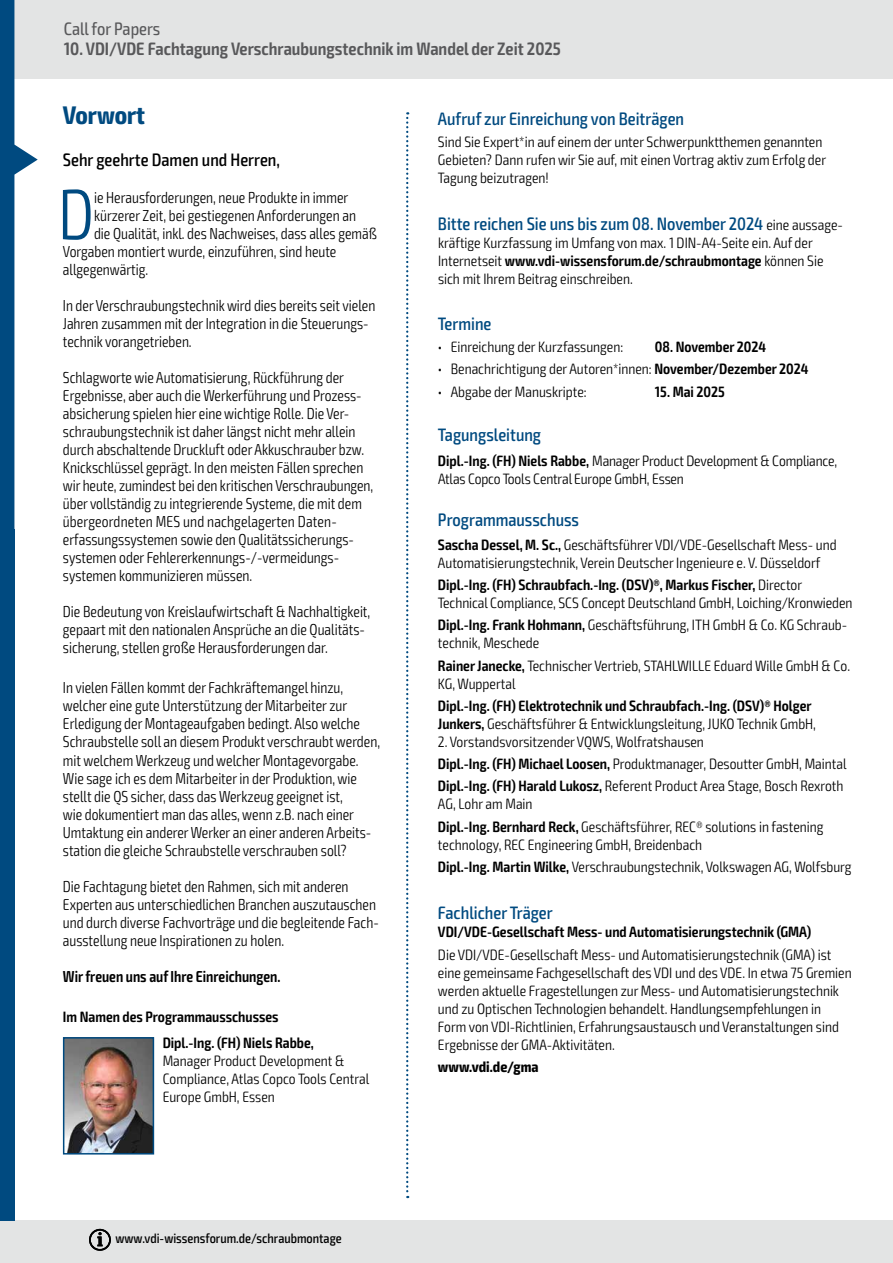
<style>
.page{position:relative;width:893px;height:1263px;background:#fff}
.page>*{position:absolute;margin:0;border:0;box-sizing:border-box;transform-origin:0 0}
.t1{font:300 condensed 71.25px "Exo 2";color:#004a80;scale:.94 1}
.t2{font:700 condensed 25.5px "Exo 2";color:#004a80}
.t3{font:500 condensed 18px "Exo 2";color:#004a80}
.t4{font:600 condensed 18px "Exo 2";color:#58585a}
.t5{font:500 condensed 18px "Exo 2";color:#000}
.t6{font:condensed 18px "Exo 2";color:#58585a}
.t7{font:300 condensed 15.9px/18px "Exo 2";color:#000;scale:.94 1}
.t8{font:600 condensed 15.9px "Exo 2";color:#000;scale:.94 1}
.t9{font:300 condensed 15px/18px "Exo 2";color:#000}
.t10{font:600 condensed 15px/18px "Exo 2";color:#000}
.t11{font:700 condensed 15px "Exo 2";color:#000}
.t12{font:500 condensed 13.5px "Exo 2";color:#000}
.s1{font-weight:300;font-size:15px;color:#000}
.s2{font-weight:600}
.s3{font-weight:300}
</style>
<div class="page">
<div style="left:0;top:0;width:893px;height:79px;background:#e3e4e4"></div>
<div style="left:0;top:1220px;width:893px;height:43px;background:#e3e4e4"></div>
<svg style="left:406px;top:112px;width:2px;height:1086px"></svg>
<svg style="left:89px;top:1229px;width:22px;height:22px"></svg>
<img style="left:66px;top:1040px;width:85px;height:111px">
<div style="left:63px;top:1037px;width:91px;height:117px;border:2px solid #004a80"></div>
<svg style="left:0;top:0;width:38px;height:553px"></svg>
<div style="left:0;top:529px;width:14px;height:691px;background:#004a80"></div>
<p class="t6" style="left:64px;top:18px;width:98px">Call for Papers</p>
<p class="t4" style="left:64px;top:38px;width:499px">10. VDI/VDE Fachtagung Verschraubungstechnik im Wandel der Zeit 2025</p>
<h2 class="t2" style="left:63px;top:100px;width:84px">Vorwort</h2>
<p class="t5" style="left:63px;top:149px;width:219px">Sehr geehrte Damen und Herren,</p>
<h1 class="t1" style="left:58px;top:173px;width:40px">D</h1>
<p class="t7" style="left:94px;top:189px;width:272px">ie Herausforderungen, neue Produkte in immer</p>
<p class="t7" style="left:94px;top:207px;width:280px">kürzerer Zeit, bei gestiegenen Anforderungen an</p>
<p class="t7" style="left:94px;top:225px;width:302px">die Qualität, inkl. des Nachweises, dass alles gemäß</p>
<p class="t7" style="left:63px;top:243px;width:292px">Vorgaben montiert wurde, einzuführen, sind heute</p>
<p class="t7" style="left:63px;top:261px;width:92px">allgegenwärtig.</p>
<p class="t7" style="left:63px;top:297px;width:334px">In der Verschraubungstechnik wird dies bereits seit vielen<br>Jahren zusammen mit der Integration in die Steuerungs&shy;technik vorangetrieben.</p>
<p class="t7" style="left:63px;top:369px;width:332px">Schlagworte wie Automatisierung, Rückführung der Ergebnisse, aber auch die Werkerführung und Prozess&shy;absicherung spielen hier eine wichtige Rolle. Die Ver&shy;schraubungstechnik ist daher längst nicht mehr allein durch abschaltende Druckluft oder Akkuschrauber bzw.<br>Knickschlüssel geprägt. In den meisten Fällen sprechen wir heute, zumindest bei den kritischen Verschraubungen, über vollständig zu integrierende Systeme, die mit dem übergeordneten MES und nachgelagerten Daten&shy;erfassungssystemen sowie den Qualitätssicherungs&shy;systemen oder Fehlererkennungs-/-vermeidungs&shy;systemen kommunizieren müssen.</p>
<p class="t7" style="left:63px;top:603px;width:328px">Die Bedeutung von Kreislaufwirtschaft &amp; Nachhaltigkeit, gepaart mit den nationalen Ansprüche an die Qualitäts&shy;sicherung, stellen große Herausforderungen dar.</p>
<p class="t7" style="left:63px;top:679px;width:339px">In vielen Fällen kommt der Fachkräftemangel hinzu, welcher eine gute Unterstützung der Mitarbeiter zur Erledigung der Montageaufgaben bedingt. Also welche Schraubstelle soll an diesem Produkt verschraubt werden, mit welchem Werkzeug und welcher Montagevorgabe.<br>Wie sage ich es dem Mitarbeiter in der Produktion, wie stellt die QS sicher, dass das Werkzeug geeignet ist,<br>wie dokumentiert man das alles, wenn z.B. nach einer Umtaktung ein anderer Werker an einer anderen Arbeits&shy;station die gleiche Schraubstelle verschrauben soll?</p>
<p class="t7" style="left:63px;top:877px;width:338px">Die Fachtagung bietet den Rahmen, sich mit anderen Experten aus unterschiedlichen Branchen auszutauschen und durch diverse Fachvorträge und die begleitende Fach&shy;ausstellung neue Inspirationen zu holen.</p>
<p class="t8" style="left:63px;top:966px;width:233px">Wir freuen uns auf Ihre Einreichungen.</p>
<p class="t10" style="left:163px;top:1003px;width:153px;line-height:26.5px;text-indent:-100px">Im Namen des Programmausschusses<br>Dipl.-Ing. (FH) Niels Rabbe,</p>
<p class="t9" style="left:163px;top:1052px;width:208px">Manager Product Development &amp;<br>Compliance, Atlas Copco Tools Central<br>Europe GmbH, Essen</p>
<p class="t12" style="left:115px;top:1230px;width:228px">www.vdi-wissensforum.de/schraubmontage</p>
<p class="t3" style="left:438px;top:108px;width:248px">Aufruf zur Einreichung von Beiträgen</p>
<p class="t9" style="left:438px;top:133px;width:390px">Sind Sie Expert*in auf einem der unter Schwerpunktthemen genannten<br>Gebieten? Dann rufen wir Sie auf, mit einen Vortrag aktiv zum Erfolg der<br>Tagung beizutragen!</p>
<p class="t3" style="left:438px;top:213px;width:406px">Bitte reichen Sie uns bis zum 08. November 2024 <span class="s1">eine aussage-</span></p>
<p class="t9" style="left:438px;top:234px;width:387px">kräftige Kurzfassung im Umfang von max. 1 DIN-A4-Seite ein. Auf der<br>Internetseit <span class="s2">www.vdi-wissensforum.de/schraubmontage</span> können Sie sich mit Ihrem Beitrag einschreiben.</p>
<p class="t3" style="left:438px;top:313px;width:55px">Termine</p>
<p class="t9" style="left:438px;top:338px;width:187px">• Einreichung der Kurzfassungen:</p>
<p class="t10" style="left:655px;top:338px;width:113px">08. November 2024</p>
<p class="t9" style="left:438px;top:360px;width:372px">• Benachrichtigung der Autoren*innen: <span class="s2">November/Dezember 2024</span></p>
<p class="t9" style="left:438px;top:383px;width:150px">• Abgabe der Manuskripte:</p>
<p class="t10" style="left:655px;top:383px;width:71px">15. Mai 2025</p>
<p class="t3" style="left:438px;top:424px;width:105px">Tagungsleitung</p>
<p class="t9" style="left:438px;top:452px;width:401px"><span class="s2">Dipl.-Ing. (FH) Niels Rabbe,</span> Manager Product Development &amp; Compliance,<br>Atlas Copco Tools Central Europe GmbH, Essen</p>
<p class="t3" style="left:438px;top:510px;width:143px">Programmausschuss</p>
<p class="t9" style="left:438px;top:536px;width:400px"><span class="s2">Sascha Dessel, M. Sc.,</span> Geschäftsführer VDI/VDE-Gesellschaft Mess- und<br>Automatisierungstechnik, Verein Deutscher Ingenieure e. V. Düsseldorf</p>
<p class="t9" style="left:438px;top:576px;width:416px"><span class="s2">Dipl.-Ing. (FH) Schraubfach.-Ing. (DSV)®, Markus Fischer,</span> Director<br>Technical Compliance, SCS Concept Deutschland GmbH, Loiching/Kronwieden</p>
<p class="t9" style="left:438px;top:616px;width:411px"><span class="s2">Dipl.-Ing. Frank Hohmann,</span> Geschäftsführung, ITH GmbH &amp; Co. KG Schraub&shy;technik, Meschede</p>
<p class="t9" style="left:438px;top:657px;width:414px"><span class="s2">Rainer Janecke,</span> Technischer Vertrieb, STAHLWILLE Eduard Wille GmbH &amp; Co.<br>KG, Wuppertal</p>
<p class="t10" style="left:438px;top:697px;width:379px">Dipl.-Ing. (FH) Elektrotechnik und Schraubfach.-Ing. (DSV)® Holger<br>Junkers, <span class="s3">Geschäftsführer &amp; Entwicklungsleitung, JUKO Technik GmbH,</span></p>
<p class="t9" style="left:438px;top:731px;width:410px;line-height:22.2px">2. Vorstandsvorsitzender VQWS, Wolfratshausen<br><span class="s2">Dipl.-Ing. (FH) Michael Loosen,</span> Produktmanager, Desoutter GmbH, Maintal<br><span class="s2">Dipl.-Ing. (FH) Harald Lukosz,</span> Referent Product Area Stage, Bosch Rexroth</p>
<p class="t9" style="left:438px;top:793px;width:387px;line-height:22.2px">AG, Lohr am Main<br><span class="s2">Dipl.-Ing. Bernhard Reck,</span> Geschäftsführer, REC® solutions in fastening</p>
<p class="t9" style="left:438px;top:834px;width:415px;line-height:22.2px">technology, REC Engineering GmbH, Breidenbach<br><span class="s2">Dipl.-Ing. Martin Wilke,</span> Verschraubungstechnik, Volkswagen AG, Wolfsburg</p>
<p class="t3" style="left:438px;top:902px;width:116px">Fachlicher Träger</p>
<p class="t10" style="left:438px;top:923px;width:375px">VDI/VDE-Gesellschaft Mess- und Automatisierungstechnik (GMA)</p>
<p class="t9" style="left:438px;top:946px;width:415px">Die VDI/VDE-Gesellschaft Mess- und Automatisierungstechnik (GMA) ist eine gemeinsame Fachgesellschaft des VDI und des VDE. In etwa 75 Gremien werden aktuelle Fragestellungen zur Mess- und Automatisierungstechnik und zu Optischen Technologien behandelt. Handlungsempfehlungen in Form von VDI-Richtlinien, Erfahrungsaustausch und Veranstaltungen sind Ergebnisse der GMA-Aktivitäten.</p>
<p class="t11" style="left:438px;top:1058px;width:102px">www.vdi.de/gma</p>
</div>
